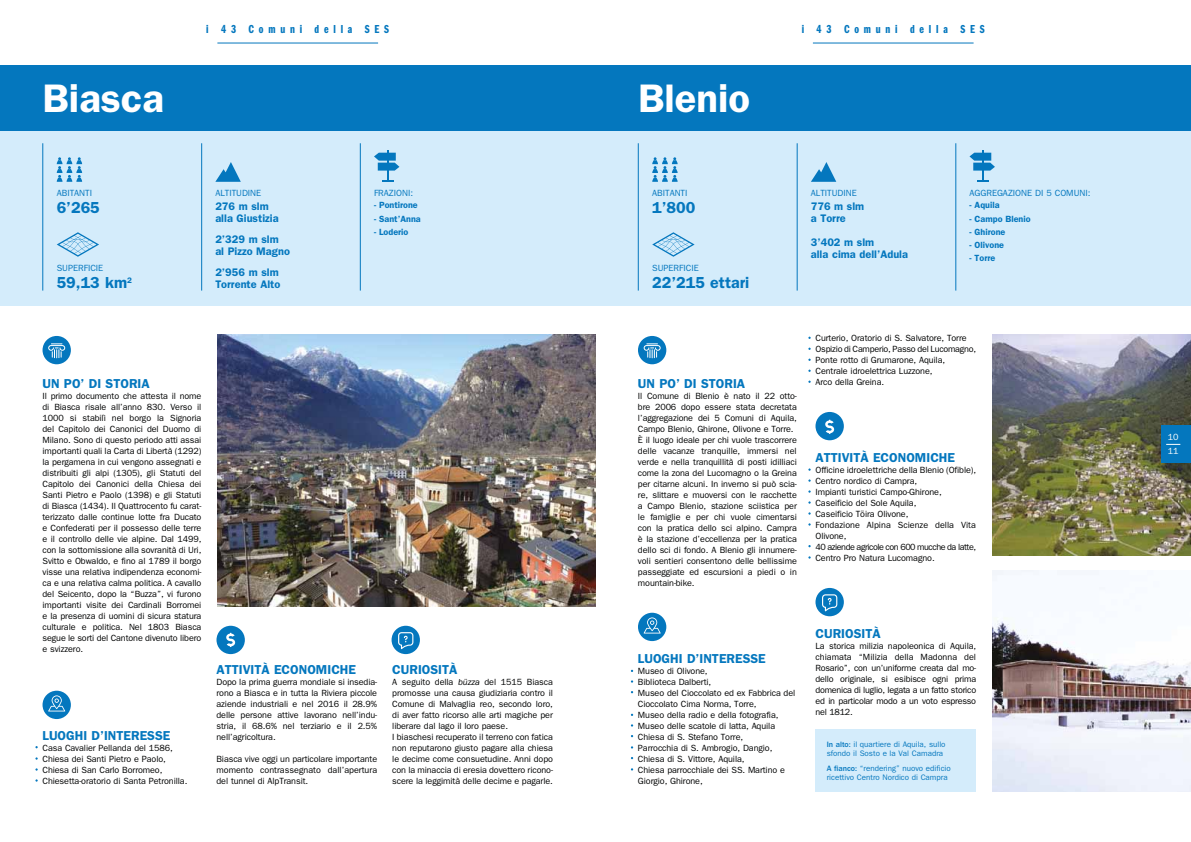
<style>
.page{position:relative;width:1191px;height:842px;background:#fff}
.page>*{position:absolute;margin:0;border:0;box-sizing:border-box;transform-origin:0 0}
.t1{font:600 40px "ITC Franklin Gothic Std";color:#fff}
.t2{font:600 16px "ITC Franklin Gothic Std";color:#0477be}
.t3{font:600 13px "ITC Franklin Gothic Std";color:#0477be}
.t4{font:12px "ITC Franklin Gothic Std Dm Cp";letter-spacing:.4em;color:#0477be}
.t5{font:600 11px/12px "ITC Franklin Gothic Std";color:#0477be}
.t6{font:9px/11px "ITC Franklin Gothic Std";letter-spacing:-.01em;color:#010202}
.t7{font:9px "ITC Franklin Gothic Std";color:#0477be}
.t8{font:600 9px "ITC Franklin Gothic Std";color:#0477be}
.t9{font:9px/14px "ITC Franklin Gothic Std";color:#fff}
.t10{font:8px/9px "ITC Franklin Gothic Std";color:#0477be}
.s1{font-style:italic}
.s2{font-weight:500}
</style>
<div class="page">
<div style="left:595px;top:65px;width:596px;height:241px;background:#d4ecfb"></div>
<div style="left:595px;top:65px;width:596px;height:66px;background:#0477be"></div>
<svg style="left:652px;top:157px;width:25px;height:25px"></svg>
<svg style="left:811px;top:162px;width:25px;height:20px"></svg>
<svg style="left:652px;top:232px;width:42px;height:25px"></svg>
<svg style="left:969px;top:150px;width:26px;height:32px"></svg>
<hr style="left:955px;top:143px;width:1px;height:148px;background:#0477be">
<hr style="left:797px;top:143px;width:1px;height:148px;background:#0477be">
<hr style="left:638px;top:143px;width:1px;height:148px;background:#0477be">
<img style="left:992px;top:334px;width:199px;height:222px">
<img style="left:992px;top:570px;width:199px;height:222px">
<hr style="left:813px;top:43px;width:160px;height:1px;background:#0477be">
<div style="left:638px;top:613px;width:28px;height:28px;background:#0477be;border-radius:50%"></div>
<svg style="left:643px;top:617px;width:17px;height:16px"></svg>
<div style="left:638px;top:336px;width:28px;height:28px;background:#0477be;border-radius:50%"></div>
<svg style="left:643px;top:343px;width:17px;height:15px"></svg>
<div style="left:815px;top:412px;width:29px;height:28px;background:#0477be;border-radius:50%"></div>
<svg style="left:825px;top:420px;width:9px;height:14px"></svg>
<div style="left:815px;top:588px;width:29px;height:28px;background:#0477be;border-radius:50%"></div>
<svg style="left:822px;top:594px;width:15px;height:17px"></svg>
<div style="left:815px;top:729px;width:161px;height:63px;background:#d4ecfb"></div>
<div style="left:1161px;top:426px;width:30px;height:37px;background:#0477be"></div>
<svg style="left:1166px;top:444px;width:14px;height:1px"></svg>
<img style="left:217px;top:334px;width:378px;height:273px">
<div style="left:0;top:65px;width:595px;height:241px;background:#d4ecfb"></div>
<div style="left:0;top:65px;width:595px;height:66px;background:#0477be"></div>
<svg style="left:57px;top:157px;width:25px;height:25px"></svg>
<svg style="left:215px;top:162px;width:26px;height:20px"></svg>
<svg style="left:57px;top:232px;width:42px;height:25px"></svg>
<svg style="left:374px;top:150px;width:25px;height:32px"></svg>
<hr style="left:360px;top:143px;width:1px;height:148px;background:#0477be">
<hr style="left:201px;top:143px;width:1px;height:148px;background:#0477be">
<hr style="left:43px;top:143px;width:1px;height:148px;background:#0477be">
<div style="left:216px;top:626px;width:29px;height:28px;background:#0477be;border-radius:50%"></div>
<svg style="left:226px;top:633px;width:9px;height:14px"></svg>
<div style="left:43px;top:336px;width:28px;height:28px;background:#0477be;border-radius:50%"></div>
<svg style="left:48px;top:343px;width:17px;height:15px"></svg>
<div style="left:43px;top:691px;width:28px;height:28px;background:#0477be;border-radius:50%"></div>
<svg style="left:48px;top:695px;width:17px;height:16px"></svg>
<div style="left:391px;top:626px;width:29px;height:28px;background:#0477be;border-radius:50%"></div>
<svg style="left:398px;top:632px;width:15px;height:17px"></svg>
<hr style="left:217px;top:43px;width:161px;height:1px;background:#0477be">
<h1 class="t1" style="left:43px;top:83px;width:123px">Biasca</h1>
<p class="t7" style="left:57px;top:189px;width:37px">ABITANTI</p>
<h2 class="t2" style="left:57px;top:202px;width:45px">6’265</h2>
<p class="t7" style="left:57px;top:264px;width:48px">SUPERFICIE</p>
<h2 class="t2" style="left:57px;top:277px;width:77px">59,13 km<sup>2</sup></h2>
<h3 class="t4" style="left:206px;top:24px;width:184px">i 43 Comuni della SES</h3>
<p class="t7" style="left:215px;top:189px;width:47px">ALTITUDINE</p>
<p class="t5" style="left:215px;top:201px;width:65px">276 m slm alla Giustizia</p>
<p class="t5" style="left:215px;top:234px;width:76px">2’329 m slm al Pizzo Magno</p>
<p class="t5" style="left:215px;top:267px;width:67px">2’956 m slm<br>Torrente Alto</p>
<p class="t7" style="left:374px;top:189px;width:41px">FRAZIONI:</p>
<p class="t8" style="left:374px;top:202px;width:45px">- Pontirone</p>
<p class="t8" style="left:374px;top:215px;width:48px">- Sant’Anna</p>
<p class="t8" style="left:374px;top:228px;width:36px">- Loderio</p>
<h3 class="t3" style="left:43px;top:378px;width:109px">UN PO’ DI STORIA</h3>
<p class="t6" style="left:43px;top:391px;width:160px;text-align:justify">Il primo documento che attesta il nome di Biasca risale all’anno 830. Verso il 1000 si stabilì nel borgo la Signoria del Capitolo dei Canonici del Duomo di Milano. Sono di questo periodo atti assai importanti quali la Carta di Libertà (1292) la pergamena in cui vengono assegnati e distribuiti gli alpi (1305), gli Statuti del Capitolo dei Canonici della Chiesa dei Santi Pietro e Paolo (1398) e gli Statuti di Biasca (1434). Il Quattrocento fu carat&shy;terizzato dalle continue lotte fra Ducato e Confederati per il possesso delle terre e il controllo delle vie alpine. Dal 1499, con la sottomissione alla sovranità di Uri, Svitto e Obwaldo, e fino al 1789 il borgo visse una relativa indipendenza economi&shy;ca e una relativa calma politica. A cavallo del Seicento, dopo la “Buzza”, vi furono importanti visite dei Cardinali Borromei e la presenza di uomini di sicura statura culturale e politica. Nel 1803 Biasca segue le sorti del Cantone divenuto libero e svizzero.</p>
<h3 class="t3" style="left:43px;top:730px;width:129px">LUOGHI D’INTERESSE</h3>
<p class="t6" style="left:43px;top:743px;width:146px">Casa Cavalier Pellanda del 1586, Chiesa dei Santi Pietro e Paolo, Chiesa di San Carlo Borromeo, Chiesetta-oratorio di Santa Petronilla.</p>
<h3 class="t3" style="left:216px;top:665px;width:141px">ATTIVITÀ ECONOMICHE</h3>
<p class="t6" style="left:216px;top:677px;width:162px;text-align:justify">Dopo la prima guerra mondiale si insedia&shy;rono a Biasca e in tutta la Riviera piccole aziende industriali e nel 2016 il 28.9% delle persone attive lavorano nell’indu&shy;stria, il 68.6% nel terziario e il 2.5% nell’agricoltura.</p>
<p class="t6" style="left:216px;top:754px;width:162px;text-align:justify">Biasca vive oggi un particolare importante momento contrassegnato dall’apertura del tunnel di AlpTransit.</p>
<h3 class="t3" style="left:392px;top:664px;width:67px">CURIOSITÀ</h3>
<p class="t6" style="left:392px;top:677px;width:162px">A seguito della <span class="s1">büzza</span> del 1515 Biasca promosse una causa giudiziaria contro il Comune di Malvaglia reo, secondo loro, di aver fatto ricorso alle arti magiche per liberare dal lago il loro paese.<br>I biaschesi recuperato il terreno con fatica non reputarono giusto pagare alla chiesa le decime come consuetudine. Anni dopo con la minaccia di eresia dovettero ricono&shy;scere la leggimità delle decime e pagarle.</p>
<h1 class="t1" style="left:638px;top:83px;width:113px">Blenio</h1>
<p class="t7" style="left:652px;top:189px;width:37px">ABITANTI</p>
<h2 class="t2" style="left:652px;top:202px;width:45px">1’800</h2>
<p class="t7" style="left:652px;top:264px;width:48px">SUPERFICIE</p>
<h2 class="t2" style="left:652px;top:277px;width:99px">22’215 ettari</h2>
<h3 class="t4" style="left:801px;top:24px;width:184px">i 43 Comuni della SES</h3>
<p class="t7" style="left:811px;top:189px;width:47px">ALTITUDINE</p>
<p class="t5" style="left:811px;top:201px;width:55px">776 m slm a Torre</p>
<p class="t5" style="left:811px;top:237px;width:99px">3’402 m slm<br>alla cima dell’Adula</p>
<p class="t7" style="left:969px;top:189px;width:122px">AGGREGAZIONE DI 5 COMUNI:</p>
<p class="t8" style="left:969px;top:202px;width:32px">- Aquila</p>
<p class="t8" style="left:969px;top:215px;width:63px">- Campo Blenio</p>
<p class="t8" style="left:969px;top:228px;width:37px">- Ghirone</p>
<p class="t8" style="left:969px;top:242px;width:36px">- Olivone</p>
<p class="t8" style="left:969px;top:255px;width:27px">- Torre</p>
<h3 class="t3" style="left:638px;top:378px;width:109px">UN PO’ DI STORIA</h3>
<p class="t6" style="left:638px;top:391px;width:160px">Il Comune di Blenio è nato il 22 otto&shy;bre 2006 dopo essere stata decretata l’aggregazione dei 5 Comuni di Aquila, Campo Blenio, Ghirone, Olivone e Torre.<br>È il luogo ideale per chi vuole trascorrere delle vacanze tranquille, immersi nel verde e nella tranquillità di posti idilliaci come la zona del Lucomagno o la Greina per citarne alcuni. In inverno si può scia&shy;re, slittare e muoversi con le racchette a Campo Blenio, stazione sciistica per le famiglie e per chi vuole cimentarsi con la pratica dello sci alpino. Campra è la stazione d’eccellenza per la pratica dello sci di fondo. A Blenio gli innumere&shy;voli sentieri consentono delle bellissime passeggiate ed escursioni a piedi o in mountain-bike.</p>
<h3 class="t3" style="left:638px;top:653px;width:129px">LUOGHI D’INTERESSE</h3>
<p class="t6" style="left:638px;top:666px;width:159px">Museo di Olivone,<br>Biblioteca Dalberti,<br>Museo del Cioccolato ed ex Fabbrica del<br>Cioccolato Cima Norma, Torre,<br>Museo della radio e della fotografia,<br>Museo delle scatole di latta, Aquila<br>Chiesa di S. Stefano Torre,<br>Parrocchia di S. Ambrogio, Dangio,<br>Chiesa di S. Vittore, Aquila,<br>Chiesa parrocchiale dei SS. Martino e<br>Giorgio, Ghirone,</p>
<p class="t6" style="left:815px;top:333px;width:162px">Curterio, Oratorio di S. Salvatore, Torre Ospizio di Camperio, Passo del Lucomagno, Ponte rotto di Grumarone, Aquila, Centrale idroelettrica Luzzone,<br>Arco della Greina.</p>
<h3 class="t3" style="left:815px;top:452px;width:141px">ATTIVITÀ ECONOMICHE</h3>
<p class="t6" style="left:815px;top:465px;width:162px">Officine idroelettriche della Blenio (Ofible),<br>Centro nordico di Campra,<br>Impianti turistici Campo-Ghirone,<br>Caseificio del Sole Aquila,<br>Caseificio Töira Olivone,<br>Fondazione Alpina Scienze della Vita<br>Olivone,<br>40 aziende agricole con 600 mucche da latte,<br>Centro Pro Natura Lucomagno.</p>
<h3 class="t3" style="left:815px;top:628px;width:67px">CURIOSITÀ</h3>
<p class="t6" style="left:815px;top:641px;width:162px;text-align:justify">La storica milizia napoleonica di Aquila, chiamata “Milizia della Madonna del Rosario”, con un’uniforme creata dal mo&shy;dello originale, si esibisce ogni prima domenica di luglio, legata a un fatto storico ed in particolar modo a un voto espresso nel 1812.</p>
<p class="t10" style="left:826px;top:740px;width:120px"><span class="s2">In alto:</span> il quartiere di Aquila, sullo sfondo il Sosto e la Val Camadra</p>
<p class="t10" style="left:826px;top:764px;width:126px"><span class="s2">A fianco:</span> “rendering” nuovo edificio ricettivo Centro Nordico di Campra</p>
<p class="t9" style="left:1167px;top:431px;width:12px">10<br>11</p>
</div>
